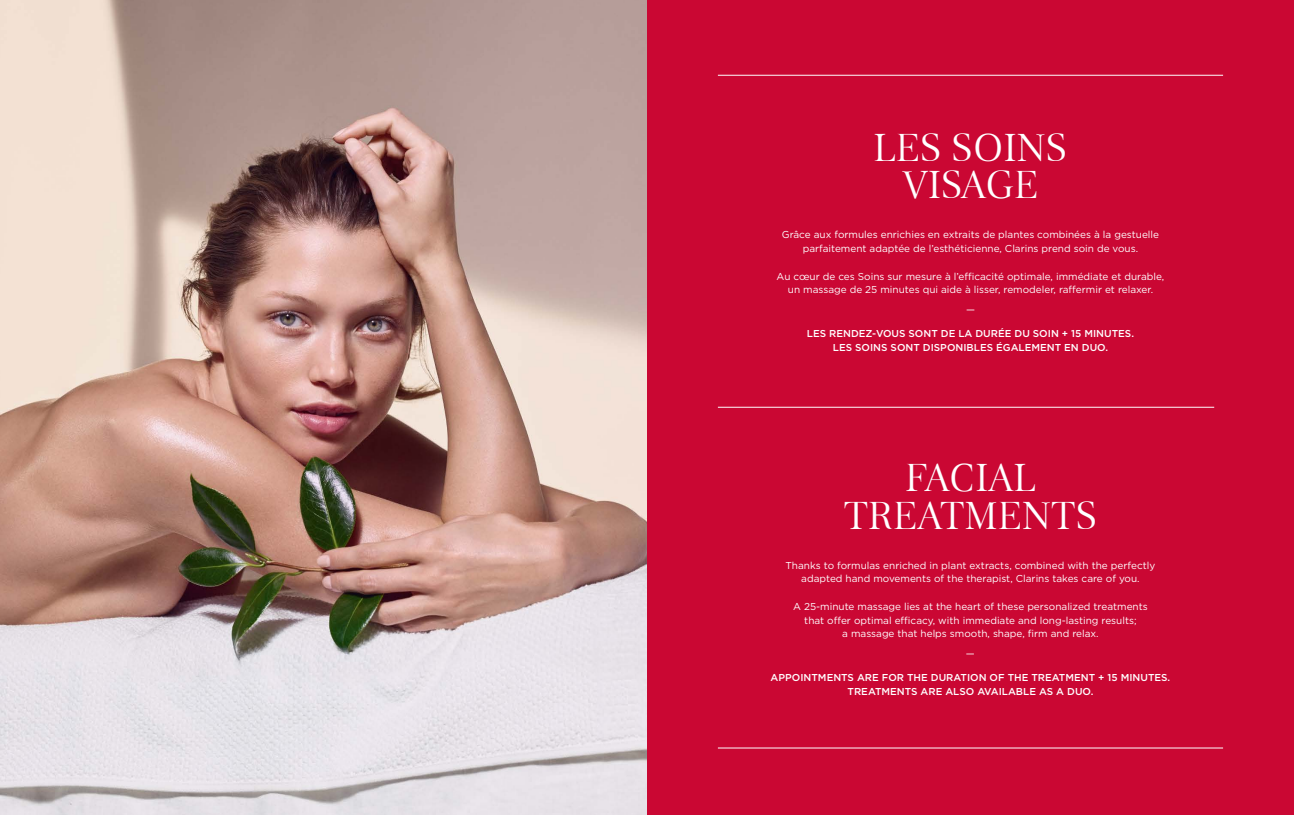
<style>
.page{position:relative;width:1294px;height:815px;background:#fff}
.page>*{position:absolute;margin:0;border:0;box-sizing:border-box;transform-origin:0 0}
.t1{font:41.25px/37.5px "Clarins";letter-spacing:.005em;color:#fff;text-align:center}
.t2{font:10px/13.8px "Gotham";color:#fff;text-align:center}
.t3{font:500 10px/13.8px "Gotham";color:#fff;text-align:center}
</style>
<div class="page">
<div style="left:647px;top:0;width:646px;height:815px;background:#ca0733"></div>
<hr style="left:718px;top:75px;width:504px;height:1px;background:#fff">
<hr style="left:718px;top:407px;width:496px;height:1px;background:#fff">
<hr style="left:718px;top:748px;width:504px;height:1px;background:#fff">
<img style="left:0;top:0;width:647px;height:815px">
<h1 class="t1" style="left:873px;top:126px;width:195px">LES SOINS<br>VISAGE</h1>
<p class="t2" style="left:781px;top:228px;width:379px">Grâce aux formules enrichies en extraits de plantes combinées à la gestuelle parfaitement adaptée de l’esthéticienne, Clarins prend soin de vous.</p>
<p class="t2" style="left:776px;top:269px;width:389px">Au cœur de ces Soins sur mesure à l’efficacité optimale, immédiate et durable, un massage de 25 minutes qui aide à lisser, remodeler, raffermir et relaxer.</p>
<p class="t2" style="left:965px;top:303px;width:10px">—</p>
<p class="t3" style="left:807px;top:327px;width:328px">LES RENDEZ-VOUS SONT DE LA DURÉE DU SOIN + 15 MINUTES.<br>LES SOINS SONT DISPONIBLES ÉGALEMENT EN DUO.</p>
<h1 class="t1" style="left:843px;top:456px;width:255px">FACIAL<br>TREATMENTS</h1>
<p class="t2" style="left:785px;top:558px;width:371px">Thanks to formulas enriched in plant extracts, combined with the perfectly adapted hand movements of the therapist, Clarins takes care of you.</p>
<p class="t2" style="left:793px;top:599px;width:356px">A 25-minute massage lies at the heart of these personalized treatments that offer optimal efficacy, with immediate and long-lasting results;<br>a massage that helps smooth, shape, firm and relax.</p>
<p class="t2" style="left:965px;top:647px;width:10px">—</p>
<p class="t3" style="left:770px;top:671px;width:401px">APPOINTMENTS ARE FOR THE DURATION OF THE TREATMENT + 15 MINUTES.<br>TREATMENTS ARE ALSO AVAILABLE AS A DUO.</p>
</div>
